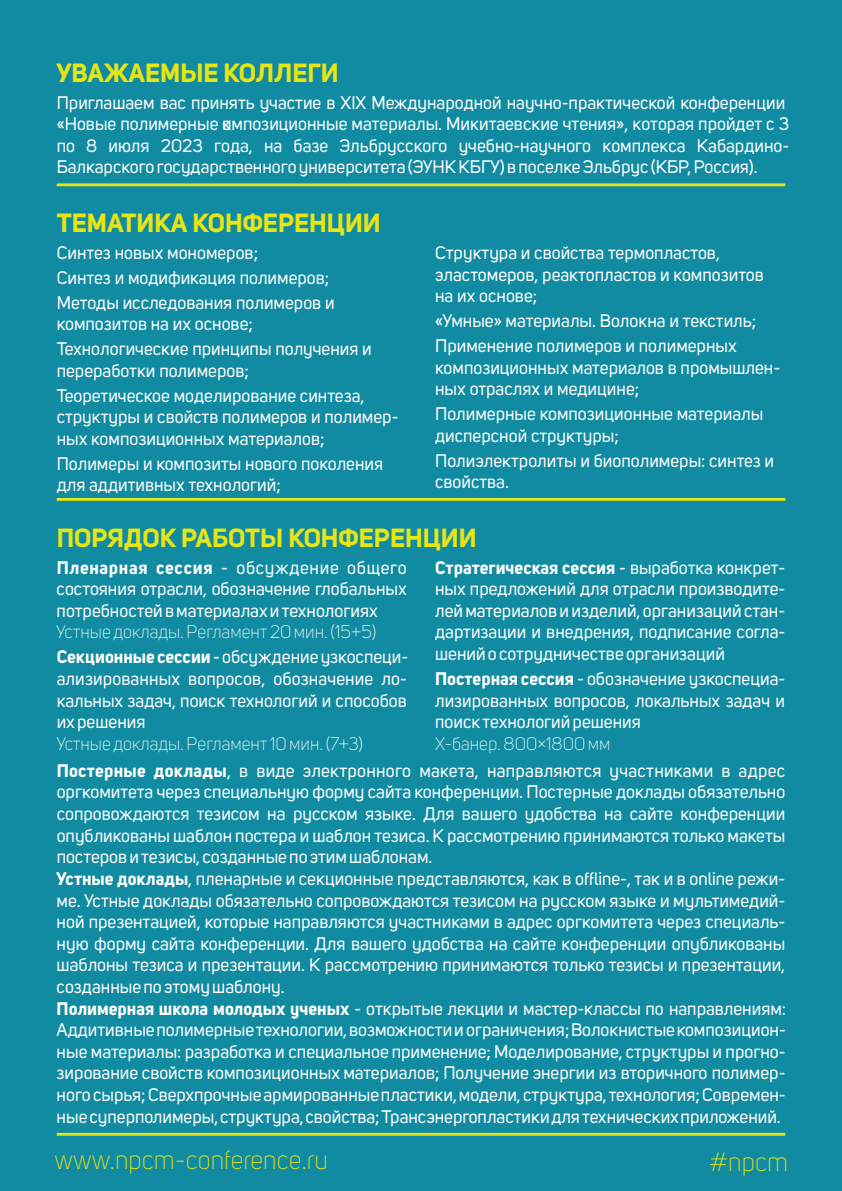
<style>
.page{position:relative;width:842px;height:1191px;background:#118ba1}
.page>*{position:absolute;margin:0;border:0;box-sizing:border-box;transform-origin:0 0}
.t1{font:700 26px "Uni Sans";color:#e7e515}
.t2{font:300 26px "Uni Sans";color:#e7e515}
.t3{font:18px/21.6px "Uni Sans";color:#fff}
.t4{font:300 18px "Uni Sans";color:#fff}
.s1{font-weight:700}
</style>
<div class="page">
<hr style="left:57px;top:183px;width:728px;height:3px;background:#e7e515">
<hr style="left:57px;top:498px;width:728px;height:3px;background:#e7e515">
<hr style="left:57px;top:1132px;width:728px;height:3px;background:#e7e515">
<h1 class="t1" style="left:57px;top:62px;width:284px">УВАЖАЕМЫЕ КОЛЛЕГИ</h1>
<p class="t3" style="left:57px;top:93px;width:734px">Приглашаем вас принять участие в XIX Международной научно-практической конференции «Новые полимерные композиционные материалы. Микитаевские чтения», которая пройдет с 3 по 8 июля 2023 года, на базе Эльбрусского учебно-научного комплекса Кабардино-Балкарского государственного университета (ЭУНК КБГУ) в поселке Эльбрус (КБР, Россия).</p>
<h1 class="t1" style="left:57px;top:212px;width:326px">ТЕМАТИКА КОНФЕРЕНЦИИ</h1>
<p class="t3" style="left:57px;top:242px;width:274px;line-height:24.8px">Синтез новых мономеров;<br>Синтез и модификация полимеров;</p>
<p class="t3" style="left:57px;top:293px;width:279px">Методы исследования полимеров и композитов на их основе;</p>
<p class="t3" style="left:57px;top:340px;width:317px">Технологические принципы получения и переработки полимеров;</p>
<p class="t3" style="left:57px;top:386px;width:343px">Теоретическое моделирование синтеза, структуры и свойств полимеров и полимер&shy;ных композиционных материалов;</p>
<p class="t3" style="left:57px;top:454px;width:328px">Полимеры и композиты нового поколения для аддитивных технологий;</p>
<p class="t3" style="left:435px;top:244px;width:330px">Структура и свойства термопластов, эластомеров, реактопластов и композитов на их основе;</p>
<p class="t3" style="left:435px;top:310px;width:323px;line-height:24.8px">«Умные» материалы. Волокна и текстиль;<br>Применение полимеров и полимерных</p>
<p class="t3" style="left:435px;top:358px;width:346px">композиционных материалов в промышлен&shy;ных отраслях и медицине;</p>
<p class="t3" style="left:435px;top:405px;width:330px">Полимерные композиционные материалы дисперсной структуры;</p>
<p class="t3" style="left:435px;top:451px;width:340px">Полиэлектролиты и биополимеры: синтез и свойства.</p>
<h1 class="t1" style="left:57px;top:527px;width:421px">ПОРЯДОК РАБОТЫ КОНФЕРЕНЦИИ</h1>
<p class="t3" style="left:57px;top:558px;width:352px;text-align:justify"><span class="s1">Пленарная сессия</span> - обсуждение общего состояния отрасли, обозначение глобальных потребностей в материалах и технологиях</p>
<p class="t4" style="left:57px;top:625px;width:321px">Устные доклады. Регламент 20 мин. (15+5)</p>
<p class="t3" style="left:435px;top:558px;width:352px;text-align:justify"><span class="s1">Стратегическая сессия</span> - выработка конкрет&shy;ных предложений для отрасли производите&shy;лей материалов и изделий, организаций стан&shy;дартизации и внедрения, подписание согла&shy;шений о сотрудничестве организаций</p>
<p class="t3" style="left:57px;top:648px;width:353px;text-align:justify"><span class="s1">Секционные сессии</span> - обсуждение узкоспеци&shy;ализированных вопросов, обозначение ло&shy;кальных задач, поиск технологий и способов их решения</p>
<p class="t3" style="left:435px;top:669px;width:352px;text-align:justify"><span class="s1">Постерная сессия</span> - обозначение узкоспециа&shy;лизированных вопросов, локальных задач и поиск технологий решения</p>
<p class="t3" style="left:57px;top:761px;width:731px"><span class="s1">Постерные доклады</span>, в виде электронного макета, направляются участниками в адрес оргкомитета через специальную форму сайта конференции. Постерные доклады обязательно сопровождаются тезисом на русском языке. Для вашего удобства на сайте конференции опубликованы шаблон постера и шаблон тезиса. К рассмотрению принимаются только макеты постеров и тезисы, созданные по этим шаблонам.<br><span class="s1">Устные доклады</span>, пленарные и секционные представляются, как в offline-, так и в online режи&shy;ме. Устные доклады обязательно сопровождаются тезисом на русском языке и мультимедий&shy;ной презентацией, которые направляются участниками в адрес оргкомитета через специаль&shy;ную форму сайта конференции. Для вашего удобства на сайте конференции опубликованы шаблоны тезиса и презентации. К рассмотрению принимаются только тезисы и презентации, созданные по этому шаблону.<br><span class="s1">Полимерная школа молодых ученых</span> - открытые лекции и мастер-классы по направлениям:<br>Аддитивные полимерные технологии, возможности и ограничения; Волокнистые композицион&shy;ные материалы: разработка и специальное применение; Моделирование, структуры и прогно&shy;зирование свойств композиционных материалов; Получение энергии из вторичного полимер&shy;ного сырья; Сверхпрочные армированные пластики, модели, структура, технология; Современ&shy;ные суперполимеры, структура, свойства; Трансэнергопластики для технических приложений.</p>
<p class="t4" style="left:57px;top:736px;width:308px">Устные доклады. Регламент 10 мин. (7+3)</p>
<p class="t4" style="left:435px;top:736px;width:177px">Х-банер. 800×1800 мм</p>
<h1 class="t2" style="left:55px;top:1149px;width:275px">www.npcm-conference.ru</h1>
<h1 class="t2" style="left:709px;top:1151px;width:80px">#npcm</h1>
</div>
